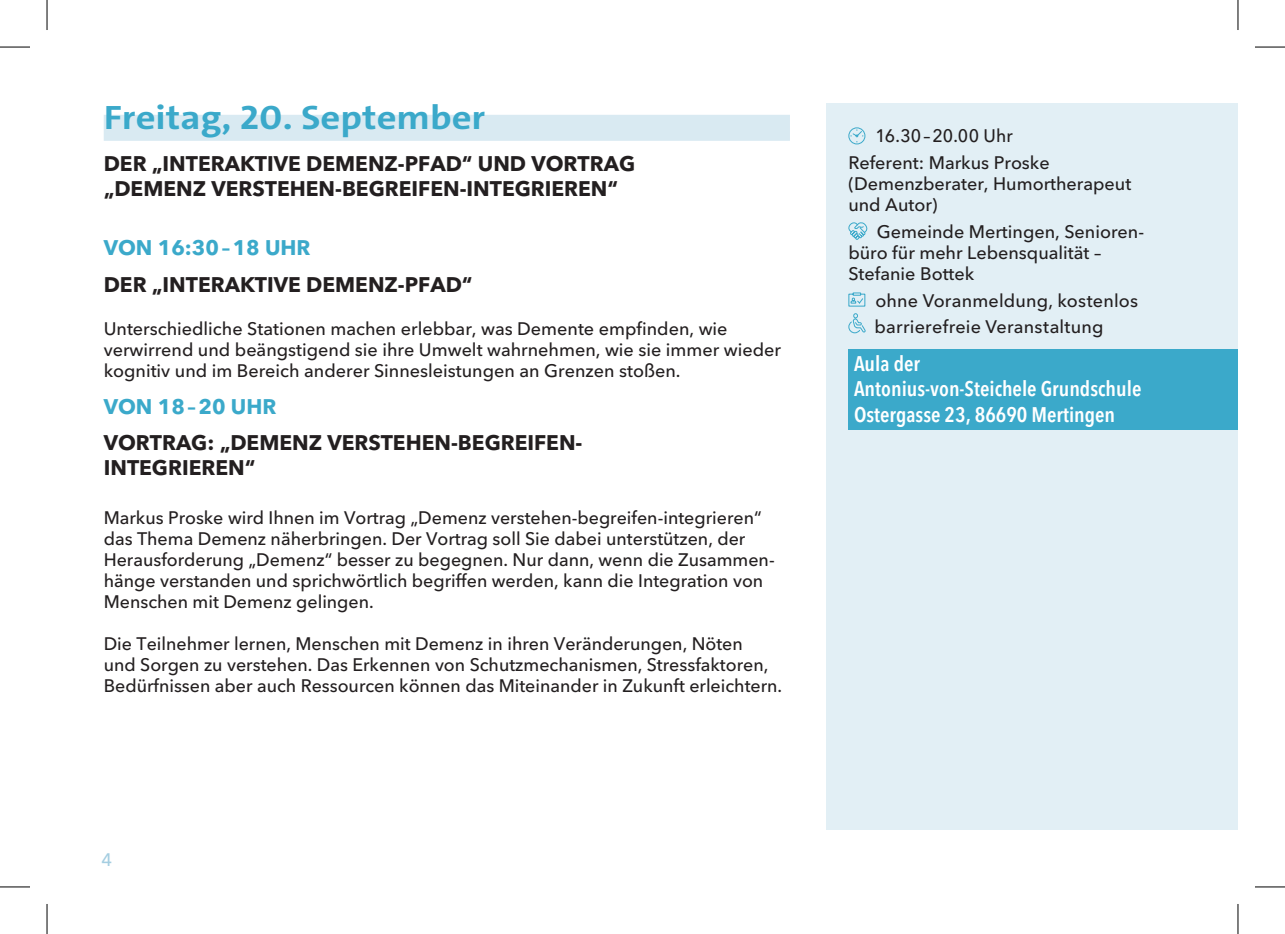
<style>
.page{position:relative;width:1285px;height:934px;background:#fff}
.page>*{position:absolute;margin:0;border:0;box-sizing:border-box;transform-origin:0 0}
.t1{font:700 34px "The Sans C4 s";color:#3ba9ca;scale:1.14 1}
.t2{font:700 21px/25.2px "Avenir Next LT Pro";color:#231f20}
.t3{font:600 condensed 21px/25.2px "Avenir Next LT Pro";color:#fff}
.t4{font:700 21px "Avenir Next LT Pro";color:#3ba9ca}
.t5{font:500 18px/21px "Avenir Next LT Pro";color:#231f20}
.t6{font:500 18px "Avenir Next LT Pro";color:#a5cee1}
</style>
<div class="page">
<div style="left:104px;top:115px;width:686px;height:26px;background:#d9eaf2"></div>
<div style="left:827px;top:104px;width:411px;height:725px;background:#e2eff5"></div>
<svg style="left:848px;top:127px;width:18px;height:18px"></svg>
<svg style="left:848px;top:222px;width:20px;height:18px"></svg>
<svg style="left:848px;top:292px;width:18px;height:41px"></svg>
<div style="left:848px;top:349px;width:390px;height:81px;background:#3ba9ca"></div>
<hr style="left:0;top:47px;width:30px;height:1px;background:#000">
<hr style="left:1255px;top:47px;width:30px;height:1px;background:#000">
<hr style="left:0;top:886px;width:30px;height:1px;background:#000">
<hr style="left:1255px;top:886px;width:30px;height:1px;background:#000">
<hr style="left:47px;top:0;width:1px;height:30px;background:#000">
<hr style="left:47px;top:903px;width:1px;height:30px;background:#000">
<hr style="left:1237px;top:0;width:1px;height:30px;background:#000">
<hr style="left:1237px;top:903px;width:1px;height:30px;background:#000">
<h1 class="t1" style="left:104px;top:96px;width:336px">Freitag, 20. September</h1>
<p class="t2" style="left:104px;top:151px;width:533px">DER „INTERAKTIVE DEMENZ-PFAD“ UND VORTRAG „DEMENZ VERSTEHEN-BEGREIFEN-INTEGRIEREN“</p>
<p class="t4" style="left:104px;top:235px;width:208px">VON 16:30–18 UHR</p>
<p class="t2" style="left:104px;top:271px;width:370px">DER „INTERAKTIVE DEMENZ-PFAD“</p>
<p class="t5" style="left:104px;top:318px;width:679px">Unterschiedliche Stationen machen erlebbar, was Demente empfinden, wie verwirrend und beängstigend sie ihre Umwelt wahrnehmen, wie sie immer wieder kognitiv und im Bereich anderer Sinnesleistungen an Grenzen stoßen.</p>
<p class="t4" style="left:104px;top:393px;width:174px">VON 18–20 UHR</p>
<p class="t2" style="left:104px;top:430px;width:480px">VORTRAG: „DEMENZ VERSTEHEN-BEGREIFEN-<br>INTEGRIEREN“</p>
<p class="t5" style="left:104px;top:507px;width:672px">Markus Proske wird Ihnen im Vortrag „Demenz verstehen-begreifen-integrieren“ das Thema Demenz näherbringen. Der Vortrag soll Sie dabei unterstützen, der Herausforderung „Demenz“ besser zu begegnen. Nur dann, wenn die Zusammen&shy;hänge verstanden und sprichwörtlich begriffen werden, kann die Integration von Menschen mit Demenz gelingen.</p>
<p class="t5" style="left:104px;top:633px;width:680px">Die Teilnehmer lernen, Menschen mit Demenz in ihren Veränderungen, Nöten<br>und Sorgen zu verstehen. Das Erkennen von Schutzmechanismen, Stressfaktoren,<br>Bedürfnissen aber auch Ressourcen können das Miteinander in Zukunft erleichtern.</p>
<p class="t6" style="left:101px;top:848px;width:12px">4</p>
<p class="t5" style="left:848px;top:123px;width:203px;line-height:26.6px;text-align:center">16.30–20.00 Uhr<br>Referent: Markus Proske</p>
<p class="t5" style="left:848px;top:173px;width:284px">(Demenzberater, Humortherapeut und Autor)</p>
<p class="t5" style="left:848px;top:221px;width:297px;text-indent:29px">Gemeinde Mertingen, Senioren&shy;büro für mehr Lebensqualität –<br>Stefanie Bottek</p>
<p class="t5" style="left:874px;top:287px;width:265px;line-height:26.6px">ohne Voranmeldung, kostenlos barrierefreie Veranstaltung</p>
<p class="t3" style="left:854px;top:351px;width:289px">Aula der<br>Antonius-von-Steichele Grundschule<br>Ostergasse 23, 86690 Mertingen</p>
</div>
